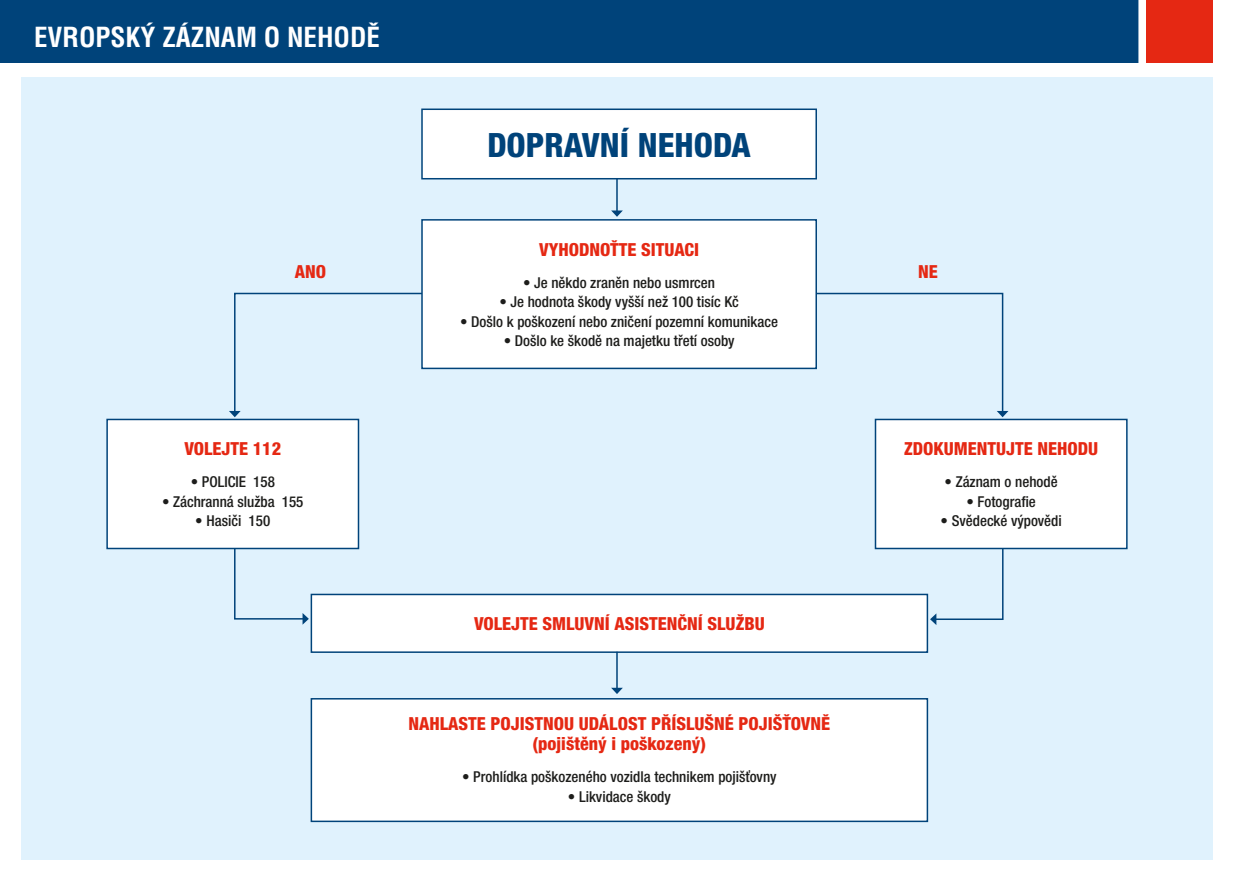
<style>
.page{position:relative;width:1234px;height:881px;background:#fff}
.page>*{position:absolute;margin:0;border:0;box-sizing:border-box;transform-origin:0 0}
.t1{font:800 condensed 33.45px "Helvetica Neue CE";color:#00437a}
.t2{font:700 27px "Helvetica Cond CE";color:#fff}
.t3{font:800 condensed 18px/19.5px "Helvetica Neue CE";color:#e52813;text-align:center}
.t4{font:500 condensed 15px "Helvetica Neue CE";color:#1d1d1b}
</style>
<div class="page">
<div style="left:21px;top:78px;width:1191px;height:781px;background:#e0f2fd"></div>
<div style="left:422px;top:220px;width:394px;height:148px;background:#fff"></div>
<div style="left:421px;top:219px;width:395px;height:150px;border:2px solid #00437a"></div>
<div style="left:311px;top:698px;width:616px;height:123px;background:#fff"></div>
<div style="left:310px;top:697px;width:617px;height:124px;border:2px solid #00437a"></div>
<div style="left:422px;top:109px;width:394px;height:70px;background:#fff"></div>
<div style="left:421px;top:108px;width:395px;height:71px;border:2px solid #00437a"></div>
<div style="left:107px;top:419px;width:251px;height:129px;background:#fff"></div>
<div style="left:106px;top:418px;width:253px;height:131px;border:2px solid #00437a"></div>
<div style="left:875px;top:419px;width:251px;height:129px;background:#fff"></div>
<div style="left:874px;top:418px;width:253px;height:131px;border:2px solid #00437a"></div>
<div style="left:311px;top:594px;width:616px;height:58px;background:#fff"></div>
<div style="left:310px;top:593px;width:617px;height:59px;border:2px solid #00437a"></div>
<hr style="left:616px;top:178px;width:1px;height:33px;background:#00437a">
<svg style="left:611px;top:210px;width:11px;height:7px"></svg>
<svg style="left:229px;top:292px;width:194px;height:125px"></svg>
<svg style="left:814px;top:292px;width:194px;height:125px"></svg>
<hr style="left:616px;top:651px;width:1px;height:37px;background:#00437a">
<svg style="left:611px;top:687px;width:11px;height:6px"></svg>
<svg style="left:929px;top:547px;width:75px;height:78px"></svg>
<svg style="left:233px;top:547px;width:76px;height:77px"></svg>
<div style="left:0;top:0;width:1139px;height:63px;background:#00437a"></div>
<div style="left:1138px;top:0;width:7px;height:64px;background:#fff"></div>
<div style="left:1145px;top:0;width:67px;height:63px;background:#e52813"></div>
<h2 class="t2" style="left:34px;top:20px;width:347px">EVROPSKÝ ZÁZNAM O NEHODĚ</h2>
<h1 class="t1" style="left:487px;top:126px;width:265px">DOPRAVNÍ NEHODA</h1>
<p class="t3" style="left:539px;top:240px;width:161px">VYHODNOŤTE SITUACI</p>
<p class="t4" style="left:523px;top:274px;width:193px">• Je někdo zraněn nebo usmrcen</p>
<p class="t4" style="left:499px;top:293px;width:241px">• Je hodnota škody vyšší než 100 tisíc Kč</p>
<p class="t4" style="left:460px;top:313px;width:319px">• Došlo k poškození nebo zničení pozemní komunikace</p>
<p class="t4" style="left:503px;top:332px;width:232px">• Došlo ke škodě na majetku třetí osoby</p>
<p class="t3" style="left:295px;top:262px;width:33px">ANO</p>
<p class="t3" style="left:918px;top:262px;width:21px">NE</p>
<p class="t3" style="left:184px;top:439px;width:98px">VOLEJTE 112</p>
<p class="t4" style="left:191px;top:473px;width:86px">• POLICIE 158</p>
<p class="t4" style="left:162px;top:493px;width:143px">• Záchranná služba 155</p>
<p class="t4" style="left:195px;top:512px;width:76px">• Hasiči 150</p>
<p class="t3" style="left:474px;top:614px;width:292px">VOLEJTE SMLUVNÍ ASISTENČNÍ SLUŽBU</p>
<p class="t3" style="left:408px;top:714px;width:423px">NAHLASTE POJISTNOU UDÁLOST PŘÍSLUŠNÉ POJIŠŤOVNĚ (pojištěný i poškozený)</p>
<p class="t4" style="left:462px;top:767px;width:316px">• Prohlídka poškozeného vozidla technikem pojišťovny</p>
<p class="t4" style="left:568px;top:787px;width:104px">• Likvidace škody</p>
<p class="t3" style="left:903px;top:439px;width:195px">ZDOKUMENTUJTE NEHODU</p>
<p class="t4" style="left:944px;top:473px;width:114px">• Záznam o nehodě</p>
<p class="t4" style="left:966px;top:493px;width:71px">• Fotografie</p>
<p class="t4" style="left:940px;top:512px;width:123px">• Svědecké výpovědi</p>
</div>
